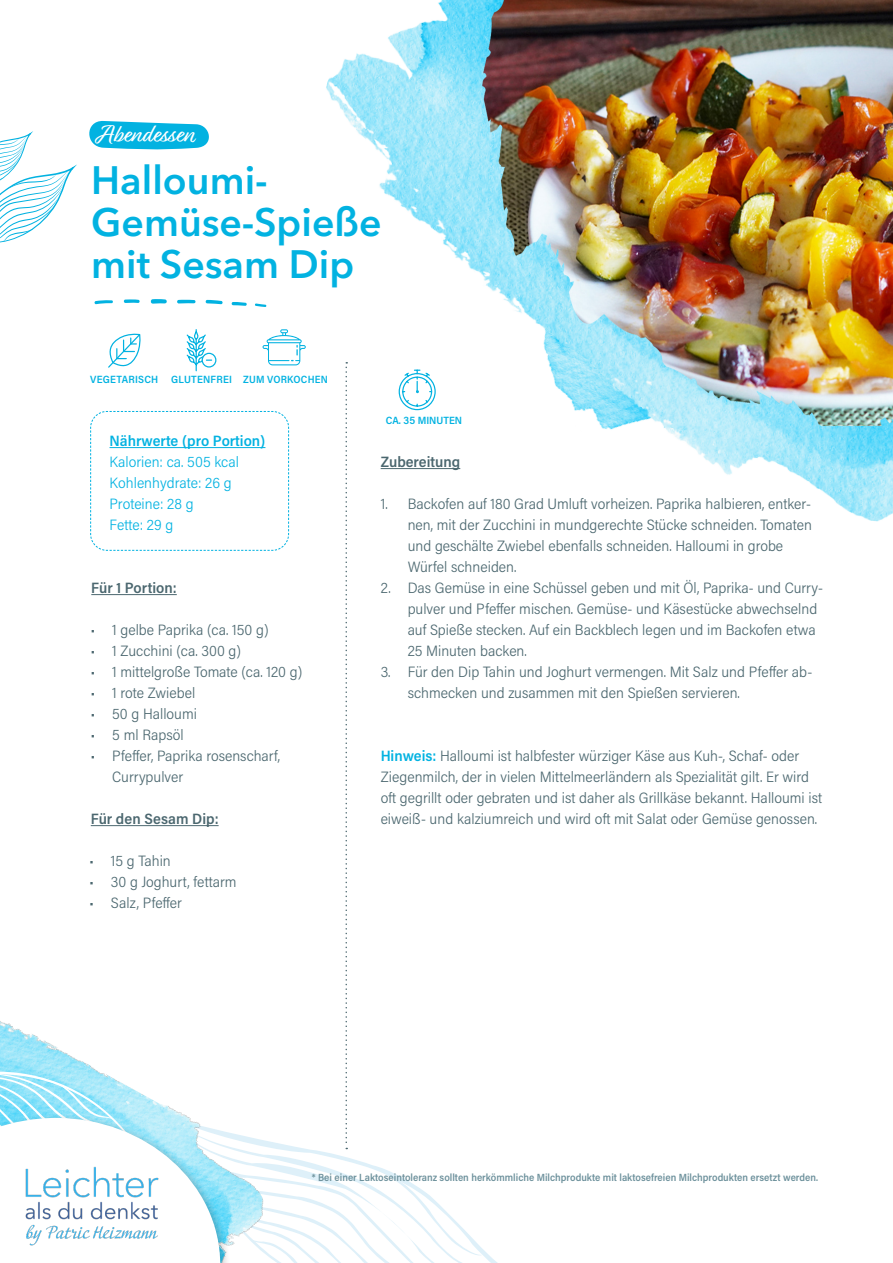
<style>
.page{position:relative;width:893px;height:1263px;background:#fff}
.page>*{position:absolute;margin:0;border:0;box-sizing:border-box;transform-origin:0 0}
.Überschrift_H1{font:600 39.3px/42px "Avenir Next LT Pro";color:#02b2e1}
.t1{font:25.5px "Relation Two";color:#fff}
.t2{font:300 15px/21px "Acumin Pro Semi Cond";color:#4b676f}
.t3{font:300 15px "Acumin Pro Semi Cond";color:#02b2e1}
.Überschrift_H2{font:600 15px "Acumin Pro Semi Cond";color:#4b676f}
.t4{font:600 15px "Acumin Pro Semi Cond";color:#02b2e1}
.t5{font:600 10.5px "Acumin Pro Semi Cond";letter-spacing:.02em;color:#02b2e1}
.t6{font:600 10.5px "Acumin Pro Semi Cond";color:#02b2e1}
.Liste_Zubereitung{font:600 10.35px "Acumin Pro Semi Cond";color:#6d919c}
.s1{font-weight:600;color:#02b2e1}
</style>
<div class="page">
<svg style="left:0;top:131px;width:77px;height:112px"></svg>
<img style="left:326px;top:0;width:567px;height:522px">
<svg style="left:94px;top:299px;width:173px;height:8px"></svg>
<img style="left:474px;top:0;width:419px;height:425px">
<svg style="left:89px;top:120px;width:120px;height:30px;background:#2fbfe6"></svg>
<svg style="left:0;top:328px;width:493px;height:935px"></svg>
<p class="t1" style="left:97px;top:118px;width:98px">Abendessen</p>
<p class="Überschrift_H1" style="left:91px;top:159px;width:292px">Halloumi-<br>Gemüse-Spieße mit Sesam Dip</p>
<p class="t5" style="left:90px;top:372px;width:70px">VEGETARISCH</p>
<p class="t5" style="left:171px;top:372px;width:63px">GLUTENFREI</p>
<p class="t5" style="left:243px;top:372px;width:86px">ZUM VORKOCHEN</p>
<p class="t4" style="left:110px;top:430px;width:157px">Nährwerte (pro Portion)</p>
<p class="t3" style="left:110px;top:451px;width:131px">Kalorien: ca. 505 kcal</p>
<p class="t3" style="left:110px;top:472px;width:124px">Kohlenhydrate: 26 g</p>
<p class="t3" style="left:110px;top:493px;width:86px">Proteine: 28 g</p>
<p class="t3" style="left:110px;top:514px;width:65px">Fette: 29 g</p>
<p class="Überschrift_H2" style="left:91px;top:577px;width:87px">Für 1 Portion:</p>
<p class="t2" style="left:91px;top:619px;width:179px">• 1 gelbe Paprika (ca. 150 g)</p>
<p class="t2" style="left:91px;top:640px;width:152px">• 1 Zucchini (ca. 300 g)</p>
<p class="t2" style="left:91px;top:661px;width:213px">• 1 mittelgroße Tomate (ca. 120 g)</p>
<p class="t2" style="left:91px;top:682px;width:106px">• 1 rote Zwiebel</p>
<p class="t2" style="left:91px;top:703px;width:108px">• 50 g Halloumi</p>
<p class="t2" style="left:91px;top:724px;width:94px">• 5 ml Rapsöl</p>
<p class="t2" style="left:112px;top:745px;width:169px;text-indent:-21px">• Pfeffer, Paprika rosenscharf,<br>Currypulver</p>
<p class="Überschrift_H2" style="left:91px;top:808px;width:129px">Für den Sesam Dip:</p>
<p class="t2" style="left:90px;top:850px;width:83px">• 15 g Tahin</p>
<p class="t2" style="left:90px;top:871px;width:148px">• 30 g Joghurt, fettarm</p>
<p class="t2" style="left:90px;top:892px;width:94px">• Salz, Pfeffer</p>
<p class="t6" style="left:386px;top:413px;width:78px">CA. 35 MINUTEN</p>
<p class="Überschrift_H2" style="left:381px;top:451px;width:81px">Zubereitung</p>
<p class="t2" style="left:408px;top:493px;width:406px;text-indent:-27px">1. Backofen auf 180 Grad Umluft vorheizen. Paprika halbieren, entker&shy;nen, mit der Zucchini in mundgerechte Stücke schneiden. Tomaten und geschälte Zwiebel ebenfalls schneiden. Halloumi in grobe Würfel schneiden.</p>
<p class="t2" style="left:408px;top:577px;width:417px;text-indent:-27px">2. Das Gemüse in eine Schüssel geben und mit Öl, Paprika- und Curry&shy;pulver und Pfeffer mischen. Gemüse- und Käsestücke abwechselnd auf Spieße stecken. Auf ein Backblech legen und im Backofen etwa 25 Minuten backen.</p>
<p class="t2" style="left:408px;top:661px;width:406px;text-indent:-27px">3. Für den Dip Tahin und Joghurt vermengen. Mit Salz und Pfeffer ab&shy;schmecken und zusammen mit den Spießen servieren.</p>
<p class="t2" style="left:381px;top:745px;width:443px"><span class="s1">Hinweis:</span> Halloumi ist halbfester würziger Käse aus Kuh-, Schaf- oder Ziegenmilch, der in vielen Mittelmeerländern als Spezialität gilt. Er wird oft gegrillt oder gebraten und ist daher als Grillkäse bekannt. Halloumi ist eiweiß- und kalziumreich und wird oft mit Salat oder Gemüse genossen.</p>
<p class="Liste_Zubereitung" style="left:312px;top:1170px;width:508px">* Bei einer Laktoseintoleranz sollten herkömmliche Milchprodukte mit laktosefreien Milchprodukten ersetzt werden.</p>
</div>
